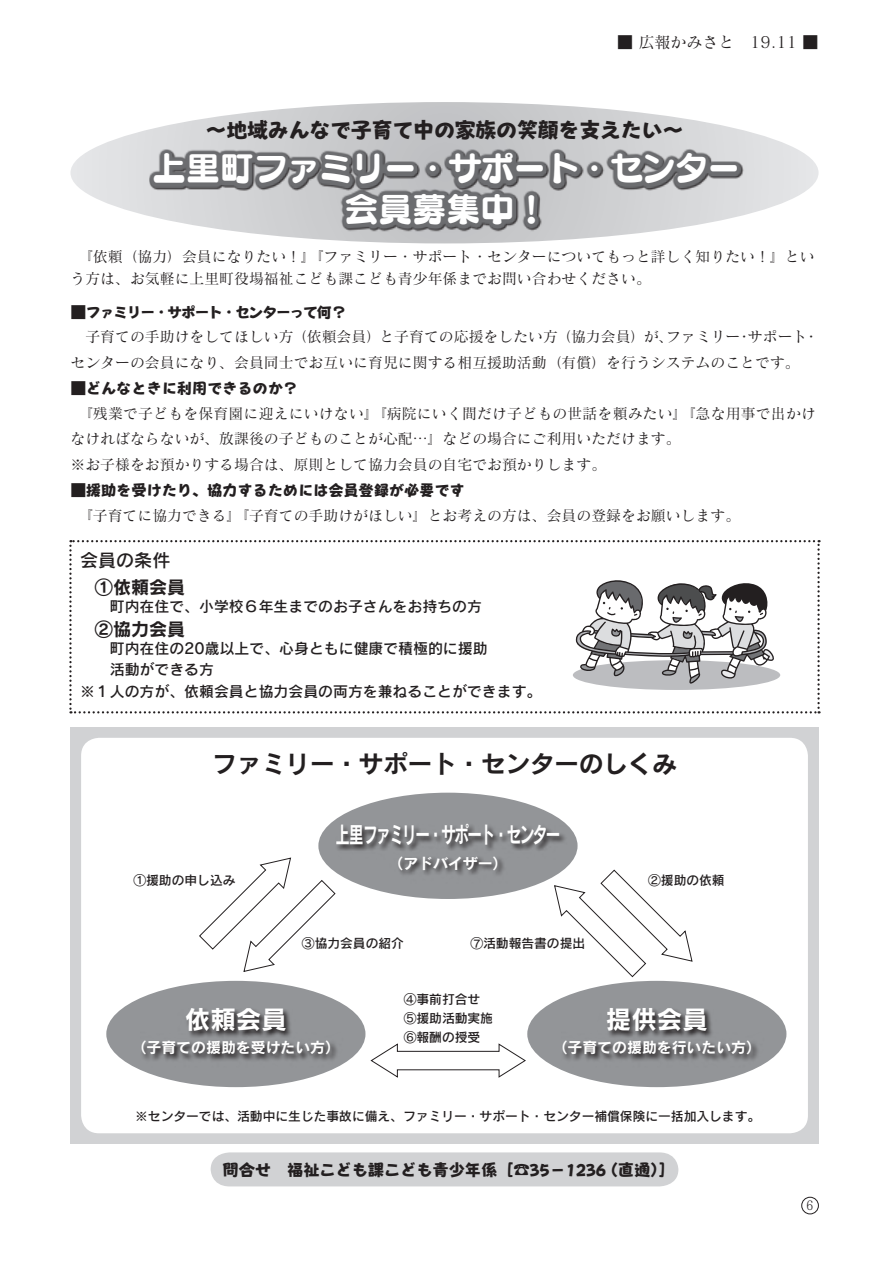
<style>
.page{position:relative;width:893px;height:1263px;background:#fff}
.page>*{position:absolute;margin:0;border:0;box-sizing:border-box;transform-origin:0 0}
.t1{font:34.05px/40.3px "Slump Std DB";letter-spacing:-.05em;color:#fff;text-align:center}
.t2{font:25.5px "Rodin Pro B";color:#fff}
.t3{font:24.45px "Rodin Pro B";color:#231f20}
.t4{font:22.35px "Pop Happiness Std EB";letter-spacing:-.07em;color:#231f20}
.t5{font:22.35px "Rodin Pro B";letter-spacing:-.1em;color:#fff;scale:.65 1}
.t6{font:18px "Rodin Pro B";color:#231f20}
.t7{font:18px "Rodin Pro DB";color:#231f20}
.t8{font:16.95px "Pop Happiness Std EB";letter-spacing:-.05em;color:#231f20}
.t9{font:15.9px "Pop Happiness Std EB";letter-spacing:-.05em;color:#231f20}
.t10{font:15.9px "Matisse Pro M";color:#231f20}
.t11{font:15.9px "Pop Happiness Std EB";letter-spacing:-.15em;color:#231f20}
.t12{font:14.85px/25.5px "Matisse Pro M";color:#231f20}
.t13{font:14.85px/21.3px "Rodin Pro DB";color:#231f20}
.t14{font:14.85px "Rodin Pro B";color:#fff}
.t15{font:12.75px/19.2px "Rodin Pro DB";color:#231f20}
.t16{font:12.75px "Matisse Pro M";color:#231f20;scale:.85 1}
.s1{font-family:"Shin Go Pro";font-weight:300}
</style>
<div class="page">
<div style="left:70px;top:727px;width:749px;height:417px;background:#d1d2d4"></div>
<div style="left:81px;top:738px;width:727px;height:395px;background:#fff;border-radius:18px"></div>
<div style="left:801px;top:1197px;width:18px;height:17px;border:1px solid #231f20;border-radius:50%"></div>
<svg style="left:70px;top:102px;width:726px;height:114px"></svg>
<div style="left:211px;top:1152px;width:467px;height:34px;background:#d1d2d4"></div>
<div style="left:318px;top:793px;width:260px;height:106px;background:#939598;border-radius:50%"></div>
<svg style="left:335px;top:823px;width:243px;height:76px"></svg>
<div style="left:106px;top:981px;width:259px;height:106px;background:#939598;border-radius:50%"></div>
<svg style="left:141px;top:1006px;width:230px;height:82px"></svg>
<div style="left:527px;top:981px;width:259px;height:106px;background:#939598;border-radius:50%"></div>
<svg style="left:562px;top:1006px;width:225px;height:82px"></svg>
<svg style="left:199px;top:857px;width:136px;height:115px"></svg>
<svg style="left:554px;top:870px;width:138px;height:107px"></svg>
<svg style="left:371px;top:1043px;width:155px;height:35px"></svg>
<svg style="left:69px;top:540px;width:751px;height:173px"></svg>
<svg style="left:149px;top:149px;width:670px;height:95px;background:#b1b1b3"></svg>
<p class="t10" style="left:617px;top:32px;width:119px">■ 広報かみさと</p>
<p class="t10" style="left:750px;top:32px;width:70px">19.11 ■</p>
<h3 class="t4" style="left:205px;top:115px;width:481px">〜地域みんなで子育て中の家族の笑顔を支えたい〜</h3>
<h1 class="t1" style="left:153px;top:148px;width:590px">上里町ファミリー・サポート・センター会員募集中!</h1>
<p class="t12" style="left:70px;top:245px;width:746px;line-height:22.2px">　『依頼（協力）会員になりたい！』『ファミリー・サポート・センターについてもっと詳しく知りたい！』という方は、お気軽に上里町役場福祉こども課こども青少年係までお問い合わせください。</p>
<p class="t11" style="left:235px;top:302px;width:114px">センターって何?</p>
<p class="t9" style="left:70px;top:302px;width:87px">■ファミリー</p>
<p class="t9" style="left:167px;top:302px;width:58px">サポート</p>
<p class="t9" style="left:153px;top:302px;width:17px">・</p>
<p class="t9" style="left:221px;top:302px;width:17px">・</p>
<p class="t12" style="left:70px;top:324px;width:731px">　子育ての手助けをしてほしい方（依頼会員）と子育ての応援をしたい方（協力会員）が、<br>センターの会員になり、会員同士でお互いに育児に関する相互援助活動（有償）を行うシステムのことです。</p>
<p class="t9" style="left:70px;top:378px;width:230px">■どんなときに利用できるのか?</p>
<p class="t12" style="left:70px;top:400px;width:747px">　『残業で子どもを保育園に迎えにいけない』『病院にいく間だけ子どもの世話を頼みたい』『急な用事で出かけなければならないが、放課後の子どものことが心配…』などの場合にご利用いただけます。<br>※お子様をお預かりする場合は、原則として協力会員の自宅でお預かりします。</p>
<p class="t9" style="left:70px;top:481px;width:396px">■援助を受けたり、協力するためには会員登録が必要です</p>
<p class="t12" style="left:70px;top:502px;width:671px">　『子育てに協力できる』『子育ての手助けがほしい』とお考えの方は、会員の登録をお願いします。</p>
<p class="t7" style="left:80px;top:548px;width:92px">会員の条件</p>
<p class="t6" style="left:95px;top:575px;width:92px">①依頼会員</p>
<p class="t13" style="left:80px;top:595px;width:403px">　　町内在住で、小学校６年生までのお子さんをお持ちの方</p>
<p class="t6" style="left:95px;top:617px;width:92px">②協力会員</p>
<p class="t13" style="left:80px;top:637px;width:463px;text-indent:15px">　町内在住の20歳以上で、心身ともに健康で積極的に援助<br>　　活動ができる方<br>※１人の方が、依頼会員と協力会員の両方を兼ねることができます。</p>
<p class="t12" style="left:748px;top:324px;width:61px">サポート</p>
<p class="t12" style="left:666px;top:324px;width:76px">ファミリー</p>
<p class="t12" style="left:737px;top:324px;width:16px">・</p>
<p class="t12" style="left:804px;top:324px;width:16px">・</p>
<h3 class="t3" style="left:212px;top:747px;width:466px">ファミリー・サポート・センターのしくみ</h3>
<p class="t15" style="left:133px;top:870px;width:104px">①援助の申し込み</p>
<h3 class="t5" style="left:335px;top:820px;width:348px">上里ファミリー・サポート・センター</h3>
<p class="t14" style="left:388px;top:853px;width:121px">（アドバイザー(</p>
<p class="t15" style="left:302px;top:933px;width:104px">③協力会員の紹介</p>
<p class="t15" style="left:470px;top:933px;width:116px">⑦活動報告書の提出</p>
<p class="t15" style="left:648px;top:870px;width:78px">②援助の依頼</p>
<h2 class="t2" style="left:185px;top:1002px;width:104px">依頼会員</h2>
<p class="t14" style="left:132px;top:1038px;width:210px">（子育ての援助を受けたい方(</p>
<p class="t15" style="left:404px;top:989px;width:91px">④事前打合せ<br>⑤援助活動実施<br>⑥報酬の授受</p>
<h2 class="t2" style="left:606px;top:1002px;width:104px">提供会員</h2>
<p class="t14" style="left:553px;top:1038px;width:210px">（子育ての援助を行いたい方(</p>
<p class="t15" style="left:135px;top:1106px;width:627px">※センターでは、活動中に生じた事故に備え、ファミリー・サポート・センター補償保険に一括加入します。</p>
<p class="t8" style="left:222px;top:1159px;width:386px">問合せ　福祉こども課こども青少年係［<span class="s1">☎</span>35－1236</p>
<p class="t8" style="left:601px;top:1159px;width:75px">（直通 [(</p>
<p class="t16" style="left:807px;top:1198px;width:10px">6</p>
</div>
